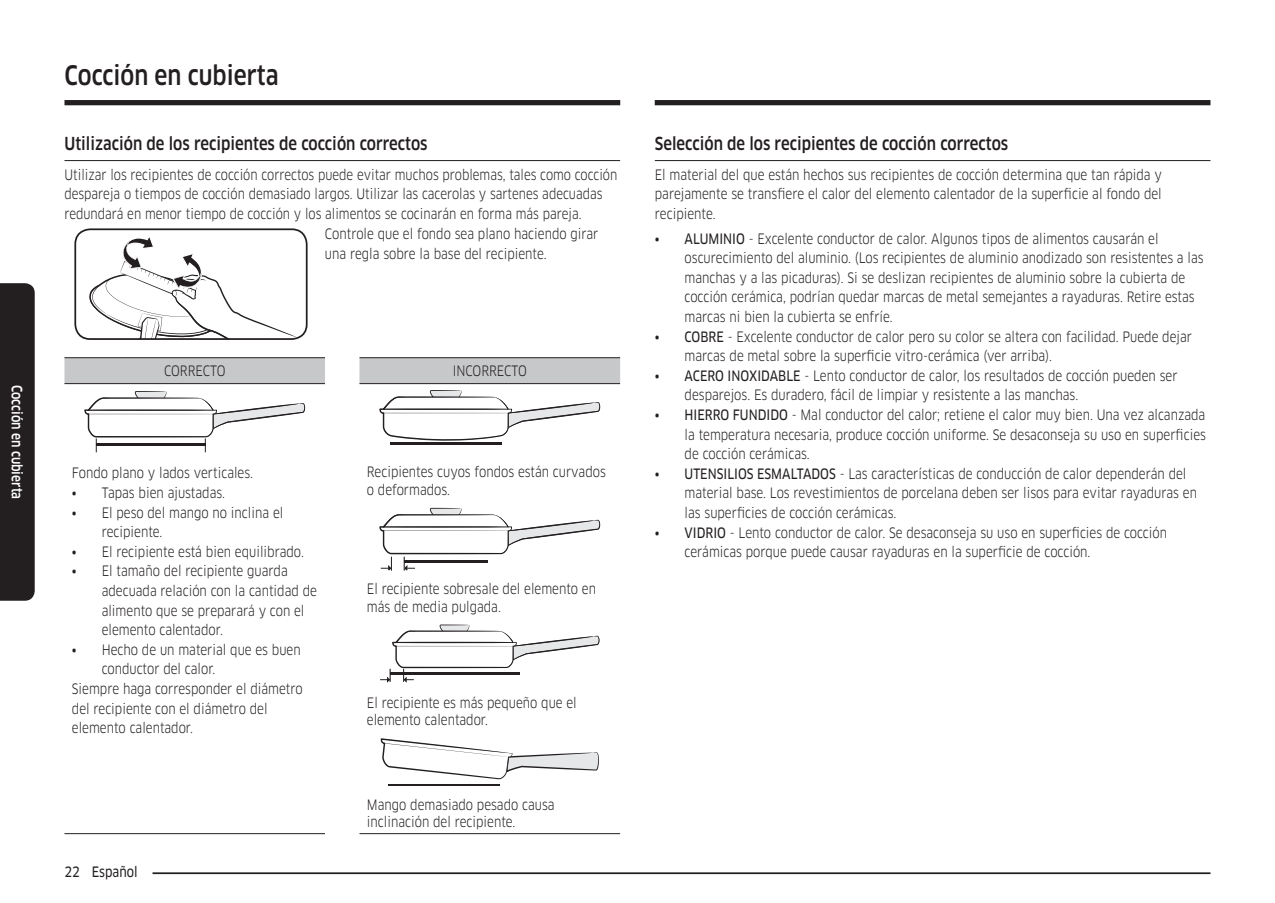
<style>
.page{position:relative;width:1275px;height:903px;background:#fff}
.page>*{position:absolute;margin:0;border:0;box-sizing:border-box;transform-origin:0 0}
.t1{font:500 26.25px "Samsung Clan Pro";color:#231f20;scale:.85 1}
.t2{font:500 17.5px "Samsung Clan Pro";color:#231f20;scale:.85 1}
.P_Text-center{font:14px/19.6px "Samsung Clan Pro";color:#231f20;scale:.85 1}
.P_Text-center-2{font:14px/19.6px "Samsung Clan Pro";color:#231f20;scale:.84 1}
.t3{font:500 14px "Samsung Clan Pro";color:#fff;scale:.85 1}
.t4{font:14px "Samsung Clan Pro News";color:#231f20;scale:.85 1}
.s1{font-family:"Samsung Clan Pro News"}
</style>
<div class="page">
<hr style="left:119px;top:872px;width:1091px;height:2px;background:#231f20">
<div style="left:64px;top:862px;width:89px;height:17px;background:#fff"></div>
<div style="left:0;top:283px;width:35px;height:318px;background:#231f20"></div>
<div style="left:64px;top:100px;width:556px;height:5px;background:#231f20"></div>
<div style="left:655px;top:100px;width:555px;height:5px;background:#231f20"></div>
<hr style="left:64px;top:160px;width:556px;height:1px;background:#231f20">
<svg style="left:89px;top:237px;width:207px;height:100px"></svg>
<div style="left:74px;top:228px;width:234px;height:112px;border:2px solid #231f20;border-radius:15px"></div>
<svg style="left:64px;top:358px;width:556px;height:25px;background:#c9cacb"></svg>
<hr style="left:64px;top:833px;width:261px;height:1px;background:#231f20">
<hr style="left:64px;top:357px;width:261px;height:1px;background:#231f20">
<hr style="left:359px;top:357px;width:261px;height:1px;background:#231f20">
<hr style="left:64px;top:383px;width:261px;height:1px;background:#231f20">
<hr style="left:359px;top:383px;width:261px;height:1px;background:#231f20">
<hr style="left:359px;top:833px;width:261px;height:1px;background:#231f20">
<svg style="left:84px;top:391px;width:221px;height:61px"></svg>
<hr style="left:391px;top:443px;width:111px;height:2px;background:#231f20">
<svg style="left:379px;top:390px;width:221px;height:51px"></svg>
<svg style="left:379px;top:508px;width:221px;height:62px"></svg>
<svg style="left:380px;top:624px;width:219px;height:59px"></svg>
<hr style="left:388px;top:784px;width:111px;height:2px;background:#231f20">
<svg style="left:381px;top:738px;width:218px;height:41px"></svg>
<hr style="left:655px;top:160px;width:555px;height:1px;background:#231f20">
<p class="t3" style="left:25px;top:385px;width:136px;rotate:90deg">Cocción en cubierta</p>
<h1 class="t1" style="left:64px;top:60px;width:253px">Cocción en cubierta</h1>
<h2 class="t2" style="left:64px;top:134px;width:429px">Utilización de los recipientes de cocción correctos</h2>
<p class="P_Text-center-2" style="left:64px;top:165px;width:660px">Utilizar los recipientes de cocción correctos puede evitar muchos problemas, tales como cocción despareja o tiempos de cocción demasiado largos. Utilizar las cacerolas y sartenes adecuadas redundará en menor tiempo de cocción y los alimentos se cocinarán en forma más pareja.</p>
<p class="P_Text-center" style="left:325px;top:224px;width:323px">Controle que el fondo sea plano haciendo girar una regla sobre la base del recipiente.</p>
<p class="P_Text-center" style="left:164px;top:361px;width:74px">CORRECTO</p>
<p class="P_Text-center" style="left:453px;top:361px;width:89px">INCORRECTO</p>
<p class="P_Text-center" style="left:72px;top:463px;width:215px">Fondo plano y lados verticales.</p>
<p class="P_Text-center" style="left:72px;top:483px;width:182px"><span class="s1">•</span> Tapas bien ajustadas.</p>
<p class="P_Text-center" style="left:102px;top:503px;width:215px;text-indent:-30px"><span class="s1">•</span> El peso del mango no inclina el recipiente.</p>
<p class="P_Text-center" style="left:72px;top:542px;width:274px"><span class="s1">•</span> El recipiente está bien equilibrado.</p>
<p class="P_Text-center" style="left:102px;top:561px;width:255px;text-indent:-30px"><span class="s1">•</span> El tamaño del recipiente guarda adecuada relación con la cantidad de alimento que se preparará y con el elemento calentador.</p>
<p class="P_Text-center" style="left:102px;top:640px;width:236px;text-indent:-30px"><span class="s1">•</span> Hecho de un material que es buen conductor del calor.</p>
<p class="P_Text-center" style="left:72px;top:679px;width:273px">Siempre haga corresponder el diámetro del recipiente con el diámetro del elemento calentador.</p>
<p class="t4" style="left:64px;top:863px;width:88px">22 Español</p>
<p class="P_Text-center" style="left:367px;top:463px;width:283px;line-height:17.5px">Recipientes cuyos fondos están curvados o deformados.</p>
<p class="P_Text-center" style="left:367px;top:580px;width:271px;line-height:17.5px">El recipiente sobresale del elemento en más de media pulgada.</p>
<p class="P_Text-center" style="left:367px;top:694px;width:248px;line-height:17.5px">El recipiente es más pequeño que el elemento calentador.</p>
<p class="P_Text-center" style="left:367px;top:796px;width:222px;line-height:17.5px">Mango demasiado pesado causa inclinación del recipiente.</p>
<h2 class="t2" style="left:655px;top:134px;width:417px">Selección de los recipientes de cocción correctos</h2>
<p class="P_Text-center" style="left:655px;top:165px;width:598px;text-align:justify">El material del que están hechos sus recipientes de cocción determina que tan rápida y parejamente se transfiere el calor del elemento calentador de la superficie al fondo del recipiente.</p>
<p class="P_Text-center" style="left:685px;top:229px;width:612px;text-indent:-30px"><span class="s1">• ALUMINIO</span> - Excelente conductor de calor. Algunos tipos de alimentos causarán el oscurecimiento del aluminio. (Los recipientes de aluminio anodizado son resistentes a las manchas y a las picaduras). Si se deslizan recipientes de aluminio sobre la cubierta de cocción cerámica, podrían quedar marcas de metal semejantes a rayaduras. Retire estas marcas ni bien la cubierta se enfríe.</p>
<p class="P_Text-center" style="left:685px;top:327px;width:599px;text-indent:-30px"><span class="s1">• COBRE</span> - Excelente conductor de calor pero su color se altera con facilidad. Puede dejar marcas de metal sobre la superficie vitro-cerámica (ver arriba).</p>
<p class="P_Text-center" style="left:685px;top:366px;width:581px;text-indent:-30px"><span class="s1">• ACERO INOXIDABLE</span> - Lento conductor de calor, los resultados de cocción pueden ser desparejos. Es duradero, fácil de limpiar y resistente a las manchas.</p>
<p class="P_Text-center" style="left:685px;top:405px;width:615px;text-align:justify;text-indent:-30px"><span class="s1">• HIERRO FUNDIDO</span> - Mal conductor del calor; retiene el calor muy bien. Una vez alcanzada la temperatura necesaria, produce cocción uniforme. Se desaconseja su uso en superficies de cocción cerámicas.</p>
<p class="P_Text-center" style="left:685px;top:464px;width:604px;text-indent:-30px"><span class="s1">• UTENSILIOS ESMALTADOS</span> - Las características de conducción de calor dependerán del material base. Los revestimientos de porcelana deben ser lisos para evitar rayaduras en las superficies de cocción cerámicas.</p>
<p class="P_Text-center" style="left:685px;top:523px;width:569px;text-indent:-30px"><span class="s1">• VIDRIO</span> - Lento conductor de calor. Se desaconseja su uso en superficies de cocción cerámicas porque puede causar rayaduras en la superficie de cocción.</p>
</div>
